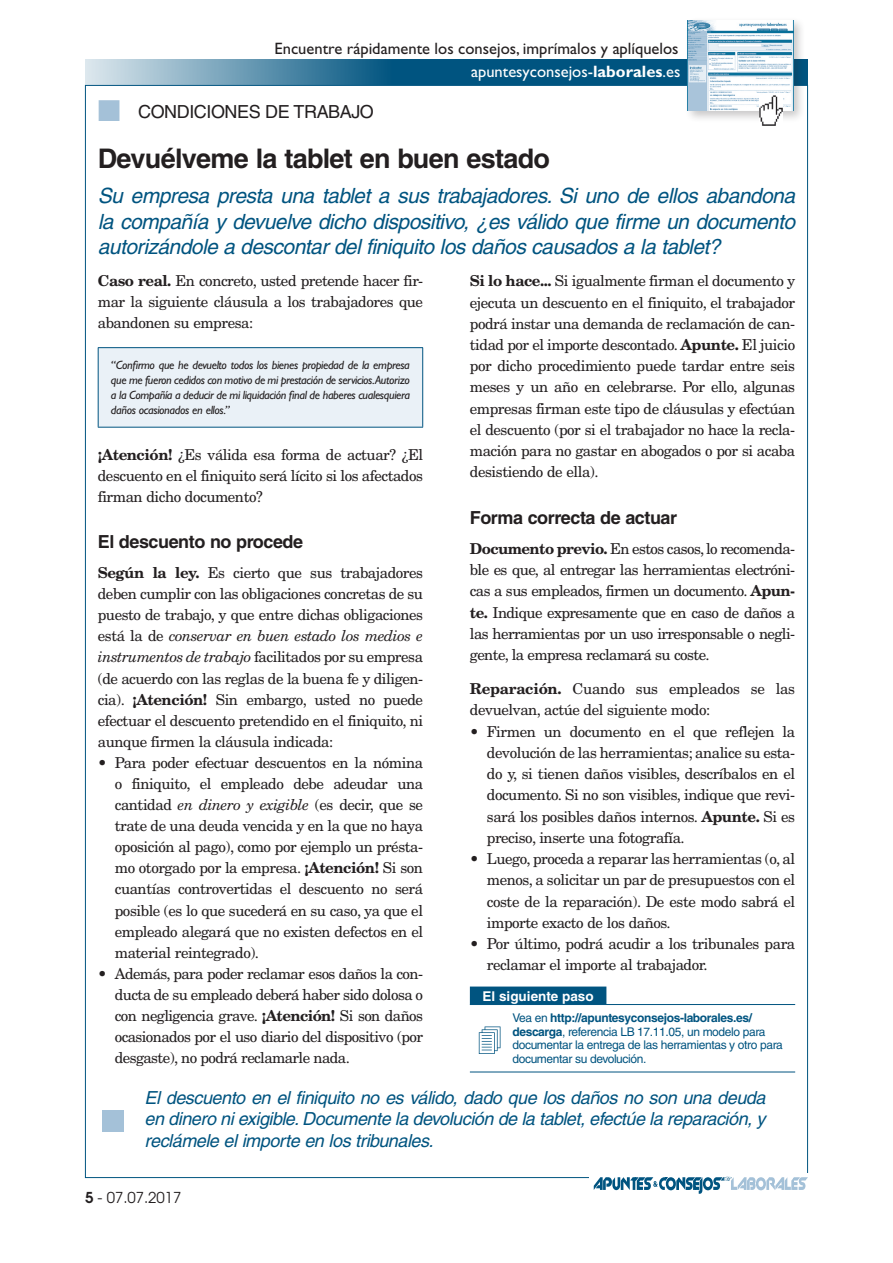
<style>
.page{position:relative;width:893px;height:1263px;background:#fff}
.page>*{position:absolute;margin:0;border:0;box-sizing:border-box;transform-origin:0 0}
.t1{font:700 27px "Helvetica";letter-spacing:-.025em;color:#231f20}
.t2{font:italic 21px/25.2px "Helvetica";letter-spacing:-.025em;color:#005480;text-align:justify}
.t3{font:italic 18px/21.6px "Helvetica";letter-spacing:-.025em;color:#005480;text-align:justify}
.t4{font:700 18px "Helvetica";letter-spacing:-.025em;color:#231f20}
.t5{font:18px "Helvetica";letter-spacing:-.025em;color:#231f20}
.t6{font:16.5px/22.6px "Gill Sans";color:#231f20;text-align:right}
.t7{font:15px/21.1px "New Century Schlbk";letter-spacing:-.03em;color:#231f20;text-align:justify}
.t8{font:15px "Avant Garde";color:#231f20}
.t9{font:700 13.5px "Helvetica";color:#fff}
.t10{font:italic 12px/15px "Gill Sans";letter-spacing:-.03em;color:#231f20;text-align:justify}
.t11{font:12px/13.8px "Helvetica";letter-spacing:-.03em;color:#005480}
.s1{color:#fff}
.s2{font-weight:700;color:#fff}
.s3{color:#a4c1d8}
.s4{font-weight:700}
.s5{font-style:italic}
.s6{font-weight:600}
</style>
<div class="page">
<div style="left:102px;top:1110px;width:21px;height:21px;background:#a4c1d8"></div>
<svg style="left:594px;top:1177px;width:214px;height:17px"></svg>
<div style="left:98px;top:348px;width:325px;height:79px;background:#eaf1f7"></div>
<hr style="left:98px;top:347px;width:325px;height:1px;background:#005480">
<hr style="left:98px;top:348px;width:1px;height:79px;background:#005480">
<hr style="left:422px;top:348px;width:1px;height:79px;background:#005480">
<hr style="left:98px;top:427px;width:325px;height:1px;background:#005480">
<div style="left:470px;top:986px;width:136px;height:18px;background:#005480"></div>
<hr style="left:470px;top:1004px;width:325px;height:1px;background:#005480">
<hr style="left:470px;top:1071px;width:325px;height:1px;background:#005480">
<svg style="left:479px;top:1026px;width:21px;height:28px"></svg>
<svg style="left:85px;top:60px;width:723px;height:25px;background:#38799b"></svg>
<div style="left:684px;top:16px;width:121px;height:107px;background:#231f20;opacity:.25"></div>
<img style="left:688px;top:20px;width:105px;height:91px">
<svg style="left:762px;top:125px;width:14px;height:1px"></svg>
<img style="left:759px;top:96px;width:23px;height:29px">
<p class="t6" style="left:275px;top:38px;width:407px">Encuentre rápidamente los consejos, imprímalos y aplíquelos <span class="s1">apuntesyconsejos-</span><span class="s2">laborales</span><span class="s1">.es</span></p>
<p class="t5" style="left:98px;top:101px;width:278px"><span class="s3">■</span> CONDICIONES DE TRABAJO</p>
<h1 class="t1" style="left:98px;top:142px;width:454px">Devuélveme la tablet en buen estado</h1>
<h2 class="t2" style="left:98px;top:183px;width:699px">Su empresa presta una tablet a sus trabajadores. Si uno de ellos abandona la compañía y devuelve dicho dispositivo, ¿es válido que firme un documento autorizándole a descontar del finiquito los daños causados a la tablet?</h2>
<p class="t7" style="left:98px;top:270px;width:327px"><span class="s4">Caso real.</span> En concreto, usted pretende hacer fir&shy;mar la siguiente cláusula a los trabajadores que abandonen su empresa:</p>
<p class="t10" style="left:111px;top:358px;width:301px">“Confirmo que he devuelto todos los bienes propiedad de la empresa que me fueron cedidos con motivo de mi prestación de servicios.Autorizo a la Compañía a deducir de mi liquidación final de haberes cualesquiera daños ocasionados en ellos.”</p>
<p class="t7" style="left:98px;top:444px;width:327px"><span class="s4">¡Atención!</span> ¿Es válida esa forma de actuar? ¿El descuento en el finiquito será lícito si los afectados firman dicho documento?</p>
<p class="t4" style="left:98px;top:531px;width:207px">El descuento no procede</p>
<p class="t7" style="left:98px;top:562px;width:327px"><span class="s4">Según la ley.</span> Es cierto que sus trabajadores deben cumplir con las obligaciones concretas de su puesto de trabajo, y que entre dichas obligaciones está la de <span class="s5">conservar en buen estado los medios e instrumentos de trabajo</span> facilitados por su empresa (de acuerdo con las reglas de la buena fe y diligen&shy;cia). <span class="s4">¡Atención!</span> Sin embargo, usted no puede efectuar el descuento pretendido en el finiquito, ni aunque firmen la cláusula indicada:</p>
<p class="t7" style="left:115px;top:752px;width:310px;text-indent:-17px">• Para poder efectuar descuentos en la nómina o finiquito, el empleado debe adeudar una cantidad <span class="s5">en dinero y exigible</span> (es decir, que se trate de una deuda vencida y en la que no haya oposición al pago), como por ejemplo un présta&shy;mo otorgado por la empresa. <span class="s4">¡Atención!</span> Si son cuantías controvertidas el descuento no será posible (es lo que sucederá en su caso, ya que el empleado alegará que no existen defectos en el material reintegrado).</p>
<p class="t7" style="left:115px;top:963px;width:310px;text-indent:-17px">• Además, para poder reclamar esos daños la con&shy;ducta de su empleado deberá haber sido dolosa o con negligencia grave. <span class="s4">¡Atención!</span> Si son daños ocasionados por el uso diario del dispositivo (por desgaste), no podrá reclamarle nada.</p>
<p class="t7" style="left:470px;top:270px;width:327px"><span class="s4">Si lo hace...</span> Si igualmente firman el documento y ejecuta un descuento en el finiquito, el trabajador podrá instar una demanda de reclamación de can&shy;tidad por el importe descontado. <span class="s4">Apunte.</span> El juicio por dicho procedimiento puede tardar entre seis meses y un año en celebrarse. Por ello, algunas empresas firman este tipo de cláusulas y efectúan el descuento (por si el trabajador no hace la recla&shy;mación para no gastar en abogados o por si acaba desistiendo de ella).</p>
<p class="t4" style="left:470px;top:507px;width:209px">Forma correcta de actuar</p>
<p class="t7" style="left:470px;top:538px;width:327px"><span class="s4">Documento previo.</span> En estos casos, lo recomenda&shy;ble es que, al entregar las herramientas electróni&shy;cas a sus empleados, firmen un documento. <span class="s4">Apun&shy;te.</span> Indique expresamente que en caso de daños a las herramientas por un uso irresponsable o negli&shy;gente, la empresa reclamará su coste.</p>
<p class="t7" style="left:470px;top:678px;width:327px"><span class="s4">Reparación.</span> Cuando sus empleados se las devuelvan, actúe del siguiente modo:</p>
<p class="t7" style="left:487px;top:720px;width:310px;text-indent:-17px">• Firmen un documento en el que reflejen la devolución de las herramientas; analice su esta&shy;do y, si tienen daños visibles, descríbalos en el documento. Si no son visibles, indique que revi&shy;sará los posibles daños internos. <span class="s4">Apunte.</span> Si es preciso, inserte una fotografía.</p>
<p class="t7" style="left:487px;top:848px;width:310px;text-indent:-17px">• Luego, proceda a reparar las herramientas (o, al menos, a solicitar un par de presupuestos con el coste de la reparación). De este modo sabrá el importe exacto de los daños.</p>
<p class="t7" style="left:487px;top:933px;width:310px;text-indent:-17px">• Por último, podrá acudir a los tribunales para reclamar el importe al trabajador.</p>
<p class="t9" style="left:483px;top:988px;width:113px">El siguiente paso</p>
<p class="t11" style="left:512px;top:1011px;width:272px">Vea en <span class="s4">http://apuntesyconsejos-laborales.es/ descarga</span>, referencia LB 17. 11.05, un modelo para documentar la entrega de las herramientas y otro para documentar su devolución.</p>
<p class="t3" style="left:145px;top:1086px;width:622px">El descuento en el finiquito no es válido, dado que los daños no son una deuda en dinero ni exigible. Documente la devolución de la tablet, efectúe la reparación, y reclámele el importe en los tribunales.</p>
<p class="t8" style="left:85px;top:1188px;width:98px"><span class="s6">5</span> - 07.07.2017</p>
</div>
